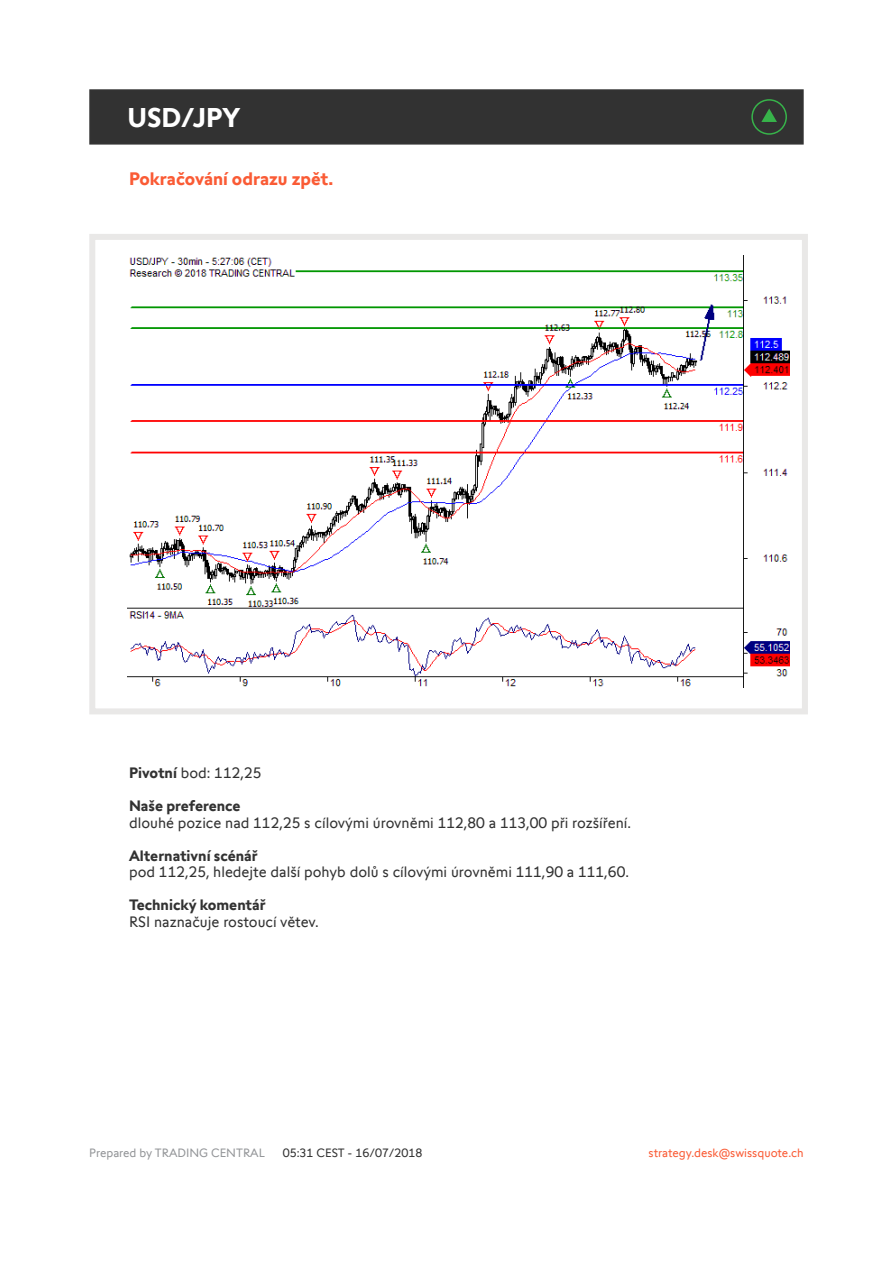
<style>
.page{position:relative;width:893px;height:1263px;background:#fff}
.page>*{position:absolute;margin:0;border:0;box-sizing:border-box;transform-origin:0 0}
.t1{font:700 27px "Swissquote CT";color:#fff}
.t2{font:700 18px "Swissquote CT";color:#fa5b35}
.t3{font:15px "Swissquote CT";color:#323232}
.t4{font:700 15px "Swissquote CT";color:#323232}
.t5{font:12px "Swissquote CT";color:#fa5b35}
.t6{font:12px "Swissquote CT";color:#939598}
.t7{font:12px "Swissquote CT";color:#323232}
.s1{font-weight:700}
</style>
<div class="page">
<div style="left:89px;top:234px;width:719px;height:480px;border:6px solid #e9e8e7"></div>
<div style="left:89px;top:89px;width:715px;height:56px;background:#323232;border:2px solid #323232"></div>
<img style="left:128px;top:255px;width:661px;height:432px">
<svg style="left:751px;top:99px;width:36px;height:36px"></svg>
<h1 class="t1" style="left:128px;top:101px;width:114px">USD/JPY</h1>
<p class="t2" style="left:129px;top:168px;width:206px">Pokračování odrazu zpět.</p>
<p class="t3" style="left:129px;top:764px;width:134px"><span class="s1">Pivotní</span> bod: 112,25</p>
<p class="t4" style="left:129px;top:797px;width:113px">Naše preference</p>
<p class="t3" style="left:129px;top:814px;width:503px">dlouhé pozice nad 112,25 s cílovými úrovněmi 112,80 a 113,00 při rozšíření.</p>
<p class="t4" style="left:129px;top:846px;width:130px">Alternativní scénář</p>
<p class="t3" style="left:129px;top:863px;width:501px">pod 112,25, hledejte další pohyb dolů s cílovými úrovněmi 111,90 a 111,60.</p>
<p class="t4" style="left:129px;top:896px;width:138px">Technický komentář</p>
<p class="t3" style="left:129px;top:913px;width:191px">RSI naznačuje rostoucí větev.</p>
<p class="t6" style="left:89px;top:1145px;width:177px">Prepared by TRADING CENTRAL</p>
<p class="t7" style="left:283px;top:1145px;width:141px">05:31 CEST - 16/07/2018</p>
<p class="t5" style="left:649px;top:1145px;width:157px">strategy.desk@swissquote.ch</p>
</div>
